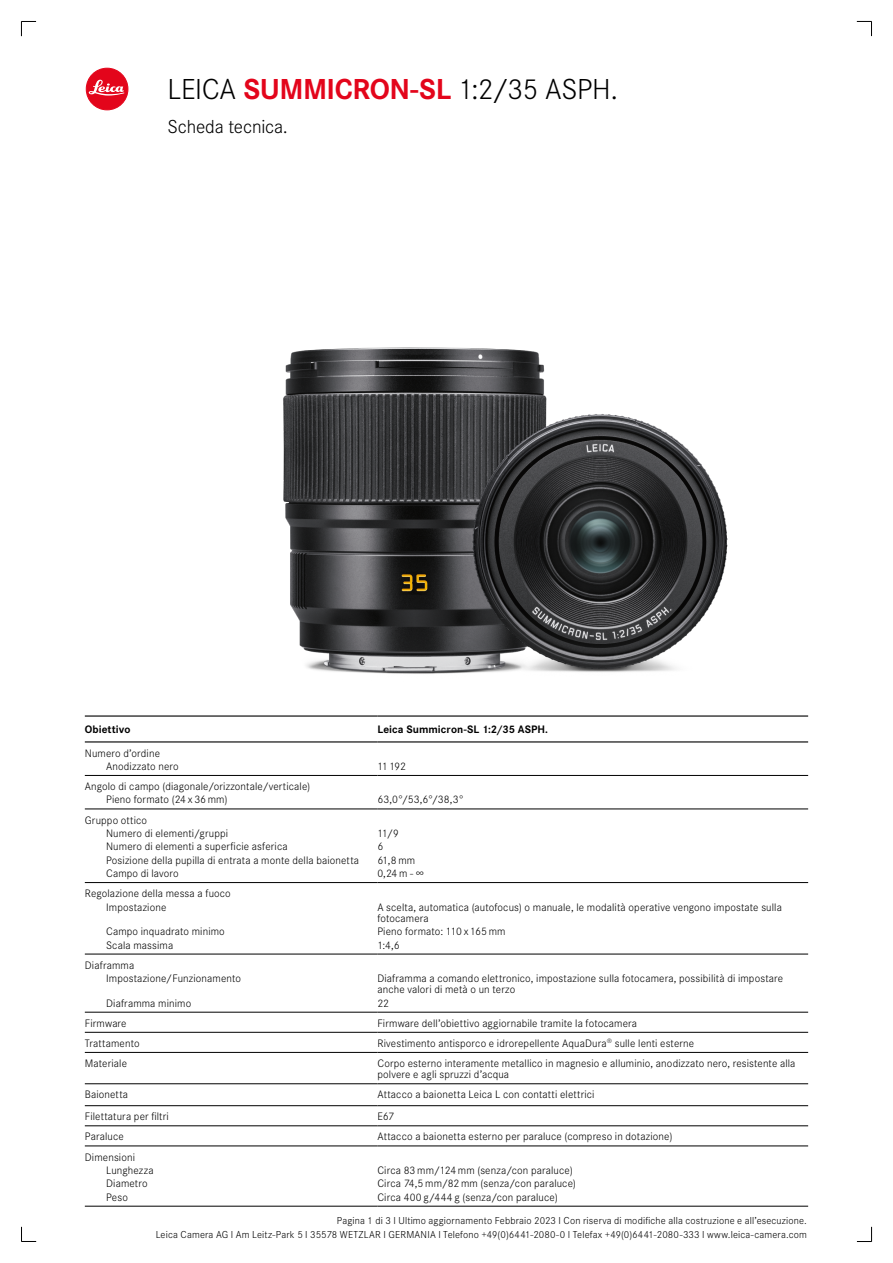
<style>
.page{position:relative;width:893px;height:1263px;background:#fff}
.page>*{position:absolute;margin:0;border:0;box-sizing:border-box;transform-origin:0 0}
.t1{font:300 30px "Corporate S";letter-spacing:-.015em;color:#000}
.t2{font:300 19.5px "Corporate S";letter-spacing:-.01em;color:#000}
.t3{font:300 11.25px/13.4px "Corporate S";letter-spacing:.01em;color:#000}
.t4{font:700 11.25px "Corporate S";letter-spacing:.005em;color:#000}
.t5{font:300 10.5px/14.1px "Corporate S";letter-spacing:.015em;color:#000;text-align:right}
.s1{font-weight:700;color:#e3051b}
</style>
<div class="page">
<div style="left:86px;top:68px;width:42px;height:42px;background:#e3051b;border-radius:50%"></div>
<div style="left:86px;top:68px;width:42px;height:42px;border:1px solid #e3051b;border-radius:50%"></div>
<svg style="left:89px;top:80px;width:35px;height:16px"></svg>
<svg style="left:21px;top:1227px;width:15px;height:15px"></svg>
<svg style="left:857px;top:1227px;width:15px;height:15px"></svg>
<svg style="left:857px;top:21px;width:15px;height:15px"></svg>
<svg style="left:21px;top:21px;width:15px;height:15px"></svg>
<svg style="left:85px;top:742px;width:723px;height:464px"></svg>
<hr style="left:85px;top:715px;width:292px;height:2px;background:#000">
<hr style="left:377px;top:715px;width:431px;height:2px;background:#000">
<hr style="left:85px;top:741px;width:292px;height:1px;background:#000">
<hr style="left:377px;top:741px;width:431px;height:1px;background:#000">
<hr style="left:85px;top:882px;width:292px;height:1px;background:#000">
<hr style="left:377px;top:882px;width:431px;height:1px;background:#000">
<hr style="left:85px;top:954px;width:292px;height:1px;background:#000">
<hr style="left:377px;top:954px;width:431px;height:1px;background:#000">
<hr style="left:85px;top:1012px;width:292px;height:1px;background:#000">
<hr style="left:377px;top:1012px;width:431px;height:1px;background:#000">
<hr style="left:85px;top:1032px;width:292px;height:1px;background:#000">
<hr style="left:377px;top:1032px;width:431px;height:1px;background:#000">
<hr style="left:85px;top:1052px;width:292px;height:1px;background:#000">
<hr style="left:377px;top:1052px;width:431px;height:1px;background:#000">
<hr style="left:85px;top:1083px;width:292px;height:1px;background:#000">
<hr style="left:377px;top:1083px;width:431px;height:1px;background:#000">
<hr style="left:85px;top:1105px;width:292px;height:1px;background:#000">
<hr style="left:377px;top:1105px;width:431px;height:1px;background:#000">
<hr style="left:85px;top:1125px;width:292px;height:1px;background:#000">
<hr style="left:377px;top:1125px;width:431px;height:1px;background:#000">
<hr style="left:85px;top:1146px;width:292px;height:1px;background:#000">
<hr style="left:377px;top:1146px;width:431px;height:1px;background:#000">
<hr style="left:85px;top:1206px;width:292px;height:1px;background:#000">
<hr style="left:377px;top:1206px;width:431px;height:1px;background:#000">
<hr style="left:85px;top:775px;width:292px;height:1px;background:#000">
<hr style="left:377px;top:775px;width:431px;height:1px;background:#000">
<hr style="left:85px;top:809px;width:292px;height:1px;background:#000">
<hr style="left:377px;top:809px;width:431px;height:1px;background:#000">
<img style="left:180px;top:347px;width:471px;height:399px">
<img style="left:401px;top:362px;width:398px;height:357px">
<h1 class="t1" style="left:168px;top:68px;width:452px">LEICA <span class="s1">SUMMICRON-SL</span> 1:2/35 ASPH.</h1>
<h2 class="t2" style="left:168px;top:113px;width:122px">Scheda tecnica.</h2>
<p class="t4" style="left:85px;top:721px;width:47px">Obiettivo</p>
<p class="t4" style="left:377px;top:721px;width:172px">Leica Summicron-SL 1:2/35 ASPH.</p>
<p class="t3" style="left:106px;top:745px;width:74px;text-indent:-21px">Numero d’ordine<br>Anodizzato nero</p>
<p class="t3" style="left:377px;top:759px;width:30px">11192</p>
<p class="t3" style="left:106px;top:779px;width:206px;text-indent:-21px">Angolo di campo (diagonale/orizzontale/verticale)<br>Pieno formato (24 x 36 mm)</p>
<p class="t3" style="left:106px;top:812px;width:254px;text-indent:-21px">Gruppo ottico<br>Numero di elementi/gruppi<br>Numero di elementi a superficie asferica<br>Posizione della pupilla di entrata a monte della baionetta<br>Campo di lavoro</p>
<p class="t3" style="left:106px;top:886px;width:126px;text-indent:-21px">Regolazione della messa a fuoco<br>Impostazione</p>
<p class="t3" style="left:106px;top:924px;width:120px">Campo inquadrato minimo<br>Scala massima</p>
<p class="t3" style="left:106px;top:957px;width:136px;text-indent:-21px">Diaframma<br>Impostazione/Funzionamento</p>
<p class="t3" style="left:106px;top:995px;width:87px">Diaframma minimo</p>
<p class="t3" style="left:377px;top:792px;width:88px">63,0°/53,6°/38,3°</p>
<p class="t3" style="left:377px;top:826px;width:48px">11/9<br>6<br>61,8 mm<br>0,24 m - ∞</p>
<p class="t3" style="left:377px;top:900px;width:406px;line-height:11.2px">A scelta, automatica (autofocus) o manuale, le modalità operative vengono impostate sulla fotocamera</p>
<p class="t3" style="left:377px;top:924px;width:130px">Pieno formato: 110 x 165 mm<br>1:4,6</p>
<p class="t3" style="left:377px;top:972px;width:407px;line-height:11.2px">Diaframma a comando elettronico, impostazione sulla fotocamera, possibilità di impostare anche valori di metà o un terzo</p>
<p class="t3" style="left:377px;top:995px;width:13px">22</p>
<p class="t3" style="left:85px;top:1016px;width:43px">Firmware</p>
<p class="t3" style="left:377px;top:1016px;width:261px">Firmware dell’obiettivo aggiornabile tramite la fotocamera</p>
<p class="t3" style="left:85px;top:1036px;width:56px">Trattamento</p>
<p class="t3" style="left:377px;top:1036px;width:318px">Rivestimento antisporco e idrorepellente AquaDura<sup>®</sup> sulle lenti esterne</p>
<p class="t3" style="left:85px;top:1056px;width:44px">Materiale</p>
<p class="t3" style="left:377px;top:1057px;width:420px;line-height:11.2px">Corpo esterno interamente metallico in magnesio e alluminio, anodizzato nero, resistente alla polvere e agli spruzzi d’acqua</p>
<p class="t3" style="left:85px;top:1087px;width:45px">Baionetta</p>
<p class="t3" style="left:377px;top:1087px;width:219px">Attacco a baionetta Leica L con contatti elettrici</p>
<p class="t3" style="left:85px;top:1109px;width:86px">Filettatura per filtri</p>
<p class="t3" style="left:377px;top:1109px;width:18px">E67</p>
<p class="t3" style="left:85px;top:1129px;width:40px">Paraluce</p>
<p class="t3" style="left:377px;top:1129px;width:297px">Attacco a baionetta esterno per paraluce (compreso in dotazione)</p>
<p class="t3" style="left:106px;top:1149px;width:49px;text-indent:-21px">Dimensioni<br>Lunghezza<br>Diametro<br>Peso</p>
<p class="t3" style="left:377px;top:1163px;width:200px">Circa 83 mm/124 mm (senza/con paraluce)<br>Circa 74,5 mm/82 mm (senza/con paraluce)<br>Circa 400 g/444 g (senza/con paraluce)</p>
<p class="t5" style="left:156px;top:1213px;width:653px">Pagina 1 di 3 I Ultimo aggiornamento Febbraio 2023 I Con riserva di modifiche alla costruzione e all’esecuzione.<br>Leica Camera AG I Am Leitz-Park 5 I 35578 WETZLAR I GERMANIA I Telefono +49(0)6441-2080-0 I Telefax +49(0)6441-2080-333 I www.leica-camera.com</p>
</div>
